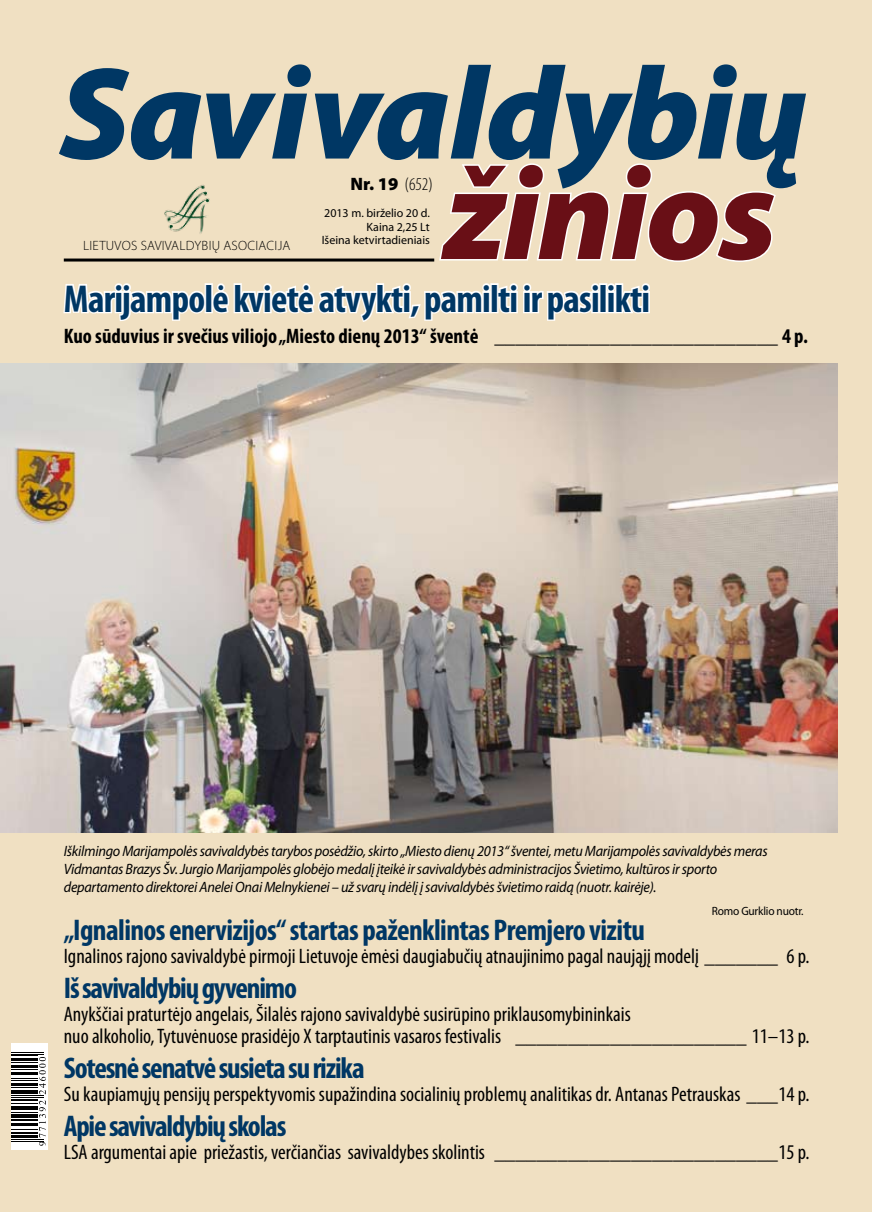
<style>
.page{position:relative;width:872px;height:1212px;background:#f0e0c2}
.page>*{position:absolute;margin:0;border:0;box-sizing:border-box;transform-origin:0 0}
.t1{font:italic 900 132px "Myriad Pro";letter-spacing:-.015em;color:#003764}
.t2{font:italic 900 132px "Myriad Pro";letter-spacing:-.02em;color:#690f16}
.t3{font:700 condensed 39px "Myriad Pro";letter-spacing:-.02em;color:#003764}
.t4{font:700 condensed 30px "Myriad Pro";letter-spacing:-.04em;color:#003764}
.t5{font:700 condensed 30px "Myriad Pro";letter-spacing:-.02em;color:#003764}
.t6{font:condensed 21px/22.5px "Myriad Pro";color:#000}
.t7{font:700 condensed 21px "Myriad Pro";color:#000}
.t8{font:900 18px "Myriad Pro";color:#000}
.t9{font:italic 15px/18px "Myriad Pro";letter-spacing:-.02em;color:#000;scale:.95 1}
.t10{font:300 13.5px "Myriad Pro";letter-spacing:.02em;color:#000}
.t11{font:12px/13.5px "Myriad Pro";color:#000;text-align:right}
.t12{font:12px "Myriad Pro";letter-spacing:-.02em;color:#000;scale:.95 1}
.s1{font-weight:300;font-stretch:condensed}
</style>
<div class="page">
<img style="left:0;top:363px;width:838px;height:469px">
<div style="left:12px;top:1043px;width:36px;height:107px;background:#fff"></div>
<hr style="left:12px;top:1099px;width:26px;height:2px;background:#000">
<hr style="left:12px;top:1097px;width:32px;height:1px;background:#000">
<hr style="left:12px;top:1095px;width:32px;height:1px;background:#000">
<hr style="left:12px;top:1054px;width:32px;height:1px;background:#000">
<hr style="left:12px;top:1052px;width:32px;height:1px;background:#000">
<svg style="left:12px;top:1100px;width:34px;height:46px"></svg>
<svg style="left:12px;top:1055px;width:34px;height:39px"></svg>
<svg style="left:439px;top:163px;width:337px;height:99px"></svg>
<hr style="left:64px;top:258px;width:370px;height:3px;background:#000">
<svg style="left:63px;top:283px;width:587px;height:39px"></svg>
<img style="left:164px;top:185px;width:46px;height:49px">
<h1 class="t1" style="left:60px;top:26px;width:749px">Savi valdybių</h1>
<h1 class="t2" style="left:444px;top:127px;width:333px">žinios</h1>
<p class="t8" style="left:350px;top:171px;width:84px">Nr. 19 <span class="s1">(652)</span></p>
<p class="t11" style="left:322px;top:206px;width:110px">2013 m. birželio 20 d.<br>Kaina 2,25 Lt<br>Išeina ketvirtadieniais</p>
<p class="t10" style="left:83px;top:238px;width:209px">LIETUVOS SAVIVALDYBIŲ ASOCIACIJA</p>
<h2 class="t3" style="left:64px;top:274px;width:588px">Marijampolė kvietė atvykti, pamilti ir pasilikti</h2>
<p class="t7" style="left:64px;top:322px;width:746px">Kuo sūduvius ir svečius viliojo „Miesto dienų 2013“ šventė ___________________________ 4 p.</p>
<p class="t9" style="left:64px;top:842px;width:742px">Iškilmingo Marijampolės savivaldybės tarybos posėdžio, skirto „Miesto dienų 2013“ šventei, metu Marijampolės savivaldybės meras<br>Vidmantas Brazys Šv. Jurgio Marijampolės globėjo medalį įteikė ir savivaldybės administracijos Švietimo, kultūros ir sporto departamento direktorei Anelei Onai Melnykienei – už svarų indėlį į savivaldybės švietimo raidą (nuotr. kairėje).</p>
<p class="t12" style="left:712px;top:903px;width:98px">Romo Gurklio nuotr.</p>
<h3 class="t5" style="left:64px;top:911px;width:582px">„Ignalinos enervizijos“ startas paženklintas Premjero vizitu</h3>
<p class="t6" style="left:64px;top:944px;width:747px">Ignalinos rajono savivaldybė pirmoji Lietuvoje ėmėsi daugiabučių atnaujinimo pagal naująjį modelį _______ 6 p.</p>
<h3 class="t4" style="left:64px;top:969px;width:235px">Iš savivaldybių gyvenimo</h3>
<p class="t6" style="left:64px;top:1002px;width:747px">Anykščiai praturtėjo angelais, Šilalės rajono savivaldybė susirūpino priklausomybininkais<br>nuo alkoholio, Tytuvėnuose prasidėjo X tarptautinis vasaros festivalis ______________________ 11–13 p.</p>
<h3 class="t4" style="left:64px;top:1049px;width:302px">Sotesnė senatvė susieta su rizika</h3>
<p class="t6" style="left:64px;top:1082px;width:747px">Su kaupiamųjų pensijų perspektyvomis supažindina socialinių problemų analitikas dr. Antanas Petrauskas ___14 p.</p>
<h3 class="t4" style="left:64px;top:1107px;width:224px">Apie savivaldybių skolas</h3>
<p class="t6" style="left:64px;top:1140px;width:747px">LSA argumentai apie priežastis, verčiančias savivaldybes skolintis ___________________________15 p.</p>
</div>
